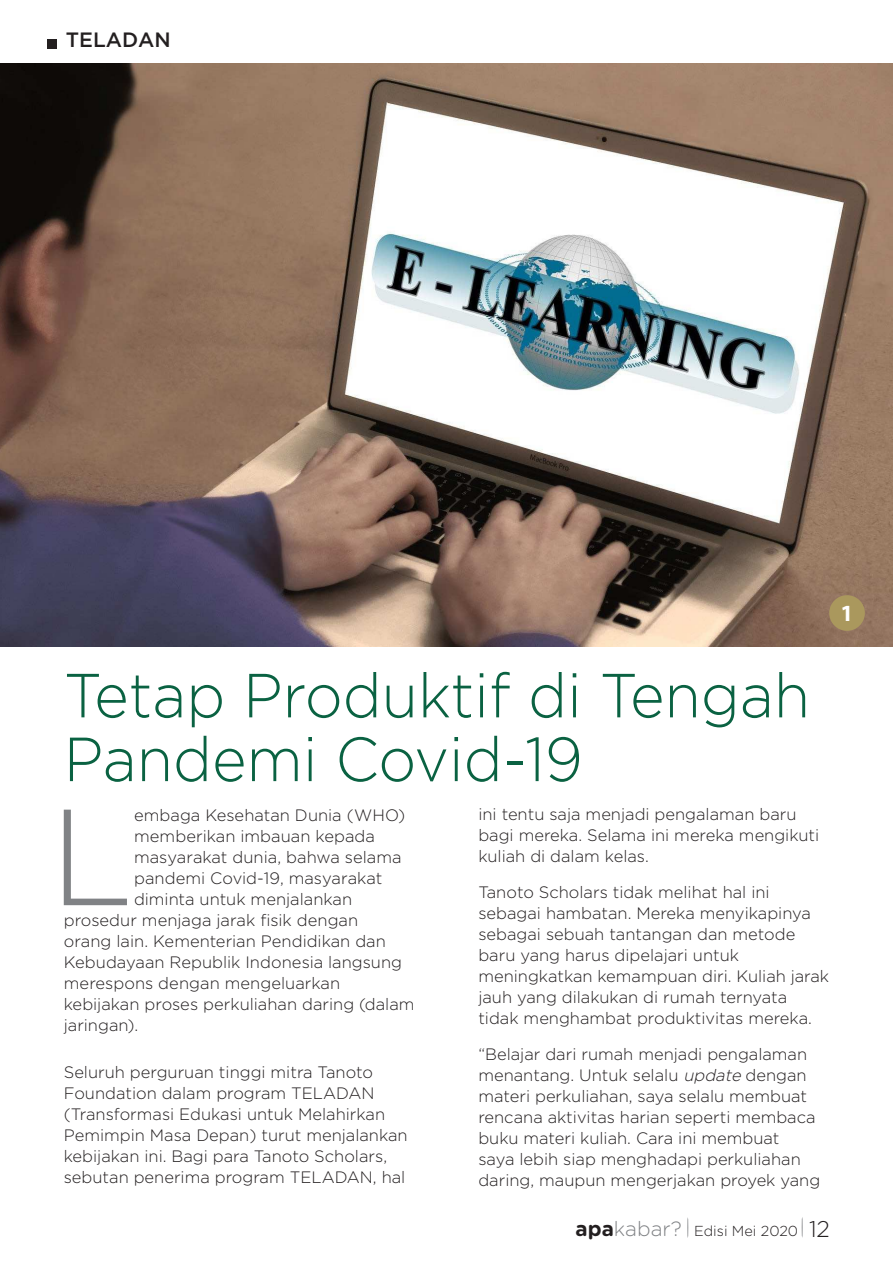
<style>
.page{position:relative;width:893px;height:1263px;background:#fff}
.page>*{position:absolute;margin:0;border:0;box-sizing:border-box;transform-origin:0 0}
.t1{font:300 136.5px "Gotham";color:#808285}
.t2{font:300 62.1px/63.8px "Gotham";color:#0a6242;scale:.95 1}
.t3{font:700 23.25px "Myriad Pro";color:#fff}
.t4{font:500 20.7px "Gotham";color:#231f20}
.t5{font:300 16.5px/21px "Gotham";color:#231f20}
.t6{font:300 14.4px "Gotham";color:#231f20}
.s1{font-style:italic}
.s2{font-family:"Gotham Rounded";font-weight:700;font-size:20.7px}
.s3{font-family:"Gotham Rounded";font-size:20.7px;color:#808285}
.s4{font-size:22.65px}
</style>
<div class="page">
<svg style="left:802px;top:1217px;width:1px;height:21px"></svg>
<svg style="left:687px;top:1217px;width:1px;height:21px"></svg>
<img style="left:0;top:64px;width:893px;height:582px">
<div style="left:829px;top:595px;width:36px;height:36px;background:#aa985d;border-radius:50%"></div>
<div style="left:48px;top:39px;width:9px;height:9px;background:#231f20"></div>
<p class="t4" style="left:66px;top:32px;width:106px">TELADAN</p>
<h3 class="t3" style="left:840px;top:600px;width:14px">1</h3>
<h2 class="t2" style="left:64px;top:667px;width:787px">Tetap Produktif di Tengah<br>Pandemi Covid-19</h2>
<h1 class="t1" style="left:50px;top:796px;width:86px">L</h1>
<p class="t5" style="left:134px;top:806px;width:273px">embaga Kesehatan Dunia (WHO)</p>
<p class="t5" style="left:134px;top:827px;width:242px">memberikan imbauan kepada</p>
<p class="t5" style="left:134px;top:848px;width:269px">masyarakat dunia, bahwa selama</p>
<p class="t5" style="left:134px;top:869px;width:250px">pandemi Covid-19, masyarakat</p>
<p class="t5" style="left:134px;top:890px;width:220px">diminta untuk menjalankan</p>
<p class="t5" style="left:64px;top:911px;width:296px">prosedur menjaga jarak fisik dengan</p>
<p class="t5" style="left:64px;top:932px;width:324px">orang lain. Kementerian Pendidikan dan</p>
<p class="t5" style="left:64px;top:953px;width:340px">Kebudayaan Republik Indonesia langsung</p>
<p class="t5" style="left:64px;top:974px;width:278px">merespons dengan mengeluarkan</p>
<p class="t5" style="left:64px;top:995px;width:352px">kebijakan proses perkuliahan daring (dalam</p>
<p class="t5" style="left:64px;top:1016px;width:76px">jaringan).</p>
<p class="t5" style="left:64px;top:1062px;width:345px">Seluruh perguruan tinggi mitra Tanoto Foundation dalam program TELADAN (Transformasi Edukasi untuk Melahirkan Pemimpin Masa Depan) turut menjalankan kebijakan ini. Bagi para Tanoto Scholars, sebutan penerima program TELADAN, hal</p>
<p class="t5" style="left:478px;top:804px;width:342px">ini tentu saja menjadi pengalaman baru bagi mereka. Selama ini mereka mengikuti kuliah di dalam kelas.</p>
<p class="t5" style="left:478px;top:882px;width:352px">Tanoto Scholars tidak melihat hal ini sebagai hambatan. Mereka menyikapinya sebagai sebuah tantangan dan metode baru yang harus dipelajari untuk meningkatkan kemampuan diri. Kuliah jarak jauh yang dilakukan di rumah ternyata tidak menghambat produktivitas mereka.</p>
<p class="t5" style="left:478px;top:1044px;width:343px">“Belajar dari rumah menjadi pengalaman menantang. Untuk selalu <span class="s1">update</span> dengan materi perkuliahan, saya selalu membuat rencana aktivitas harian seperti membaca buku materi kuliah. Cara ini membuat<br>saya lebih siap menghadapi perkuliahan daring, maupun mengerjakan proyek yang</p>
<p class="t6" style="left:576px;top:1224px;width:256px"><span class="s2">apa</span><span class="s3">kabar?</span> Edisi Mei 2020 <span class="s4">12</span></p>
</div>
